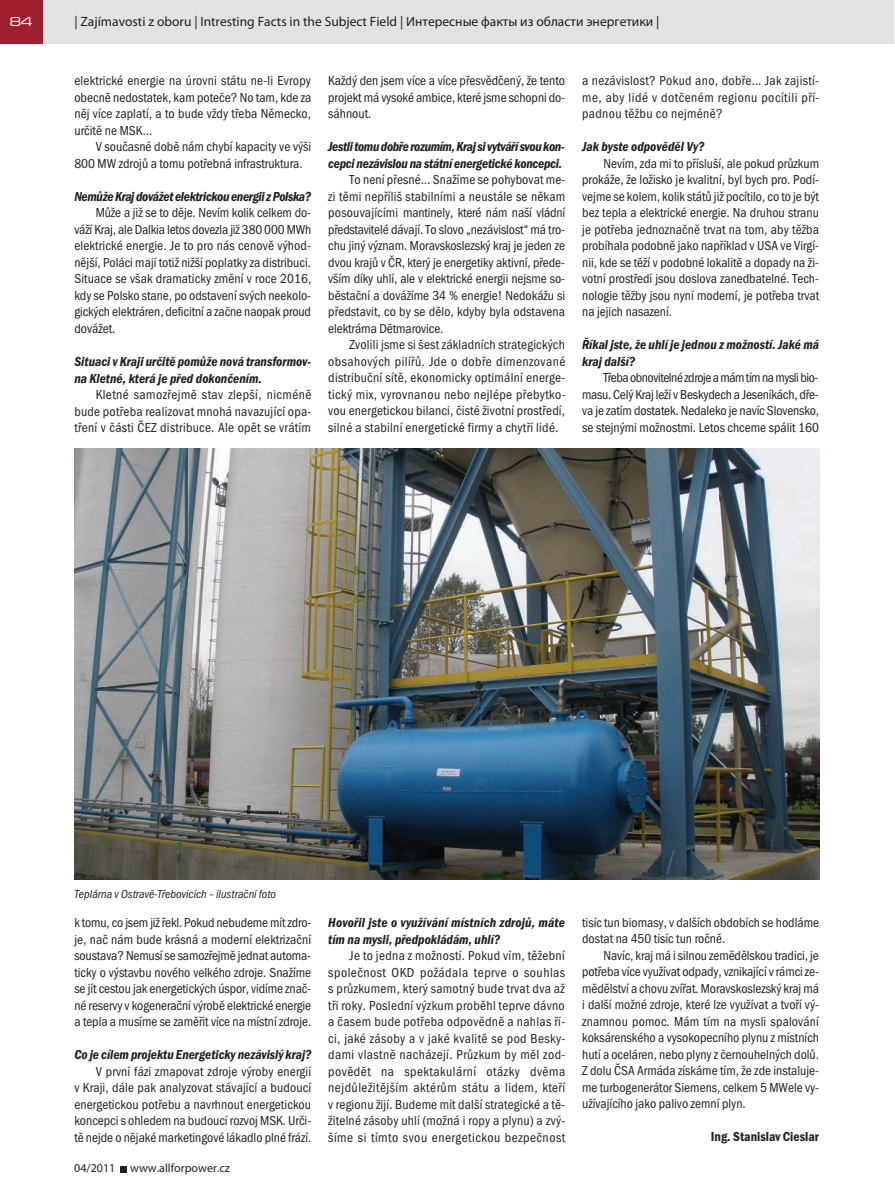
<style>
.page{position:relative;width:895px;height:1192px;background:#fff}
.page>*{position:absolute;margin:0;border:0;box-sizing:border-box;transform-origin:0 0}
.t1{font:13.5px/16.5px "Franklin Got Itc TOT Boo Con";color:#231f20;text-align:justify}
.t2{font:13.5px/16.5px "Franklin Got Itc TOT Dem Con Ita";color:#231f20}
.t3{font:13.5px "Myriad Pro";color:#231f20}
.t4{font:13.5px/16.5px "Franklin Got Itc TOT Dem Con Ita";letter-spacing:-.02em;color:#231f20}
.t5{font:13.5px "Franklin Got Itc TOT Dem Con Ita";letter-spacing:-.025em;color:#231f20}
.t6{font:13.5px "Franklin Got Itc TOT Dem Con";color:#231f20}
.t7{font:500 expanded 13.5px "Microgramma DOT";color:#fff}
.t8{font:12px "Franklin Got Itc TOT Boo Con Ita";color:#231f20}
.t9{font:12px "Myriad Pro";color:#231f20}
</style>
<div class="page">
<div style="left:42px;top:0;width:851px;height:43px;background:#e1e2e4"></div>
<div style="left:0;top:0;width:42px;height:43px;background:#9f202c"></div>
<svg style="left:120px;top:1166px;width:6px;height:6px"></svg>
<img style="left:74px;top:448px;width:744px;height:431px">
<p class="t7" style="left:10px;top:13px;width:24px">84</p>
<p class="t3" style="left:74px;top:16px;width:586px">| Zajímavosti z oboru | Intresting Facts in the Subject Field | Интересные факты из области энергетики |</p>
<p class="t1" style="left:74px;top:74px;width:238px">elektrické energie na úrovni státu ne-li Evropy obecně nedostatek, kam poteče? No tam, kde za něj více zaplatí, a to bude vždy třeba Německo, určitě ne MSK…</p>
<p class="t1" style="left:74px;top:140px;width:238px;text-indent:21px">V současné době nám chybí kapacity ve výši<br>800 MW zdrojů a tomu potřebná infrastruktura.</p>
<p class="t5" style="left:74px;top:192px;width:238px">Nemůže Kraj dovážet elektrickou energii z Polska?</p>
<p class="t1" style="left:74px;top:206px;width:238px;text-indent:21px">Může a již se to děje. Nevím kolik celkem do&shy;váží Kraj, ale Dalkia letos dovezla již 380 000 MWh elektrické energie. Je to pro nás cenově výhod&shy;nější, Poláci mají totiž nižší poplatky za distribuci.<br>Situace se však dramaticky změní v roce 2016, kdy se Polsko stane, po odstavení svých neekolo&shy;gických elektráren, deficitní a začne naopak proud dovážet.</p>
<p class="t2" style="left:74px;top:354px;width:238px">Situaci v Kraji určitě pomůže nová transformov&shy;na Kletné, která je před dokončením.</p>
<p class="t1" style="left:74px;top:387px;width:238px;text-indent:21px">Kletné samozřejmě stav zlepší, nicméně bude potřeba realizovat mnohá navazující opa&shy;tření v části ČEZ distribuce. Ale opět se vrátím</p>
<p class="t1" style="left:328px;top:74px;width:238px">Každý den jsem více a více přesvědčený, že tento projekt má vysoké ambice, které jsme schopni do&shy;sáhnout.</p>
<p class="t4" style="left:328px;top:140px;width:238px">Jestli tomu dobře rozumím, Kraj si vytváří svou kon&shy;cepci nezávislou na státní energetické koncepci.</p>
<p class="t1" style="left:328px;top:173px;width:238px;text-indent:21px">To není přesné… Snažíme se pohybovat me&shy;zi těmi nepříliš stabilními a neustále se někam posouvajícími mantinely, které nám naší vládní představitelé dávají. To slovo „nezávislost“ má tro&shy;chu jiný význam. Moravskoslezský kraj je jeden ze dvou krajů v ČR, který je energetiky aktivní, přede&shy;vším díky uhlí, ale v elektrické energii nejsme so&shy;běstační a dovážíme 34 % energie! Nedokážu si představit, co by se dělo, kdyby byla odstavena elektrárna Dětmarovice.</p>
<p class="t1" style="left:328px;top:338px;width:239px;text-indent:21px">Zvolili jsme si šest základních strategických obsahových pilířů. Jde o dobře dimenzované distribuční sítě, ekonomicky optimální energe&shy;tický mix, vyrovnanou nebo nejlépe přebytko&shy;vou energetickou bilanci, čisté životní prostředí, silné a stabilní energetické firmy a chytří lidé.</p>
<p class="t1" style="left:582px;top:74px;width:239px">a nezávislost? Pokud ano, dobře… Jak zajistí&shy;me, aby lidé v dotčeném regionu pocítili pří&shy;padnou těžbu co nejméně?</p>
<p class="t2" style="left:582px;top:140px;width:124px">Jak byste odpověděl Vy?</p>
<p class="t1" style="left:582px;top:156px;width:238px;text-indent:21px">Nevím, zda mi to přísluší, ale pokud průzkum prokáže, že ložisko je kvalitní, byl bych pro. Podí&shy;vejme se kolem, kolik států již pocítilo, co to je být bez tepla a elektrické energie. Na druhou stranu je potřeba jednoznačně trvat na tom, aby těžba probíhala podobně jako například v USA ve Virgí&shy;nii, kde se těží v podobné lokalitě a dopady na ži&shy;votní prostředí jsou doslova zanedbatelné. Tech&shy;nologie těžby jsou nyní moderní, je potřeba trvat na jejich nasazení.</p>
<p class="t2" style="left:582px;top:338px;width:238px">Říkal jste, že uhlí je jednou z možností. Jaké má kraj další?</p>
<p class="t1" style="left:582px;top:371px;width:238px;text-indent:21px">Třeba obnovitelné zdroje a mám tím na mysli bio&shy;masu. Celý Kraj leží v Beskydech a Jeseníkách, dře&shy;va je zatím dostatek. Nedaleko je navíc Slovensko, se stejnými možnostmi. Letos chceme spálit 160</p>
<p class="t8" style="left:74px;top:890px;width:203px">Teplárna v Ostravě-Třebovicích – ilustrační foto</p>
<p class="t1" style="left:74px;top:915px;width:238px">k tomu, co jsem již řekl. Pokud nebudeme mít zdro&shy;je, nač nám bude krásná a moderní elektrizační soustava? Nemusí se samozřejmě jednat automa&shy;ticky o výstavbu nového velkého zdroje. Snažíme se jít cestou jak energetických úspor, vidíme znač&shy;né reservy v kogenerační výrobě elektrické energie a tepla a musíme se zaměřit více na místní zdroje.</p>
<p class="t2" style="left:74px;top:1047px;width:238px">Co je cílem projektu Energeticky nezávislý kraj?</p>
<p class="t1" style="left:74px;top:1064px;width:238px;text-indent:21px">V první fázi zmapovat zdroje výroby energií v Kraji, dále pak analyzovat stávající a budoucí energetickou potřebu a navrhnout energetickou koncepci s ohledem na budoucí rozvoj MSK. Urči&shy;tě nejde o nějaké marketingové lákadlo plné frází.</p>
<p class="t9" style="left:74px;top:1163px;width:157px">04/2011 www.allforpower.cz</p>
<p class="t2" style="left:328px;top:915px;width:238px">Hovořil jste o využívání místních zdrojů, máte tím na mysli, předpokládám, uhlí?</p>
<p class="t1" style="left:328px;top:948px;width:239px;text-indent:21px">Je to jedna z možností. Pokud vím, těžební společnost OKD požádala teprve o souhlas s průzkumem, který samotný bude trvat dva až tři roky. Poslední výzkum proběhl teprve dávno a časem bude potřeba odpovědně a nahlas ří&shy;ci, jaké zásoby a v jaké kvalitě se pod Besky&shy;dami vlastně nacházejí. Průzkum by měl zod&shy;povědět na spektakulární otázky dvěma nejdůležitějším aktérům státu a lidem, kteří v regionu žijí. Budeme mít další strategické a tě&shy;žitelné zásoby uhlí (možná i ropy a plynu) a zvý&shy;šíme si tímto svou energetickou bezpečnost</p>
<p class="t1" style="left:582px;top:915px;width:238px">tisíc tun biomasy, v dalších obdobích se hodláme dostat na 450 tisíc tun ročně.</p>
<p class="t1" style="left:582px;top:948px;width:238px;text-indent:21px">Navíc, kraj má i silnou zemědělskou tradici, je potřeba více využívat odpady, vznikající v rámci ze&shy;mědělství a chovu zvířat. Moravskoslezský kraj má i další možné zdroje, které lze využívat a tvoří vý&shy;znamnou pomoc. Mám tím na mysli spalování koksárenského a vysokopecního plynu z místních hutí a oceláren, nebo plyny z černouhelných dolů.<br>Z dolu ČSA Armáda získáme tím, že zde instaluje&shy;me turbogenerátor Siemens, celkem 5 MWele vy&shy;užívajícího jako palivo zemní plyn.</p>
<p class="t6" style="left:710px;top:1132px;width:110px">Ing. Stanislav Cieslar</p>
</div>
